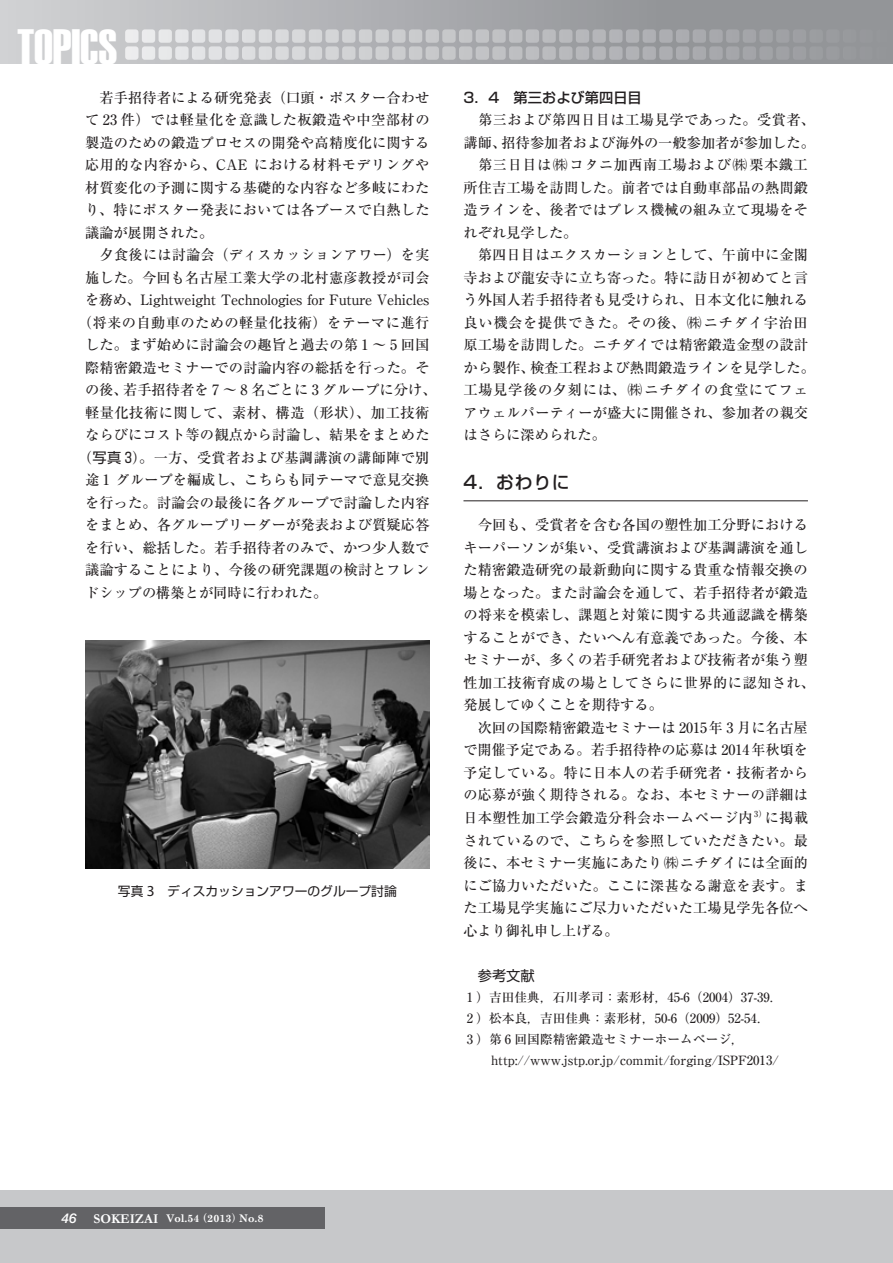
<style>
.page{position:relative;width:893px;height:1263px;background:#fff}
.page>*{position:absolute;margin:0;border:0;box-sizing:border-box;transform-origin:0 0}
.t1{font:49.5px "Haettenschweiler";letter-spacing:-.005em;color:#fff}
.t2{font:500 18px "Shin Go Pro";color:#231f20}
.t3{font:500 14.25px/22.5px "Ryumin Pro";letter-spacing:.01em;color:#231f20;text-align:justify}
.t4{font:500 14.25px "Ryumin Pro";letter-spacing:-.02em;color:#231f20}
.t5{font:500 14.25px "Ryumin Pro";letter-spacing:.03em;color:#231f20}
.t6{font:500 14.25px "Ryumin Pro";letter-spacing:.035em;color:#231f20}
.t7{font:500 14.25px "Shin Go Pro";color:#231f20}
.t8{font:14.25px "Shin Go Pro";color:#231f20}
.t9{font:italic 500 13.5px "Helvetica Neue LT Std";color:#fff}
.t10{font:500 12.75px/21px "Ryumin Pro";color:#231f20}
.t11{font:12.75px "Shin Go Pro";color:#231f20}
.t12{font:700 10.5px "Century Schoolbook";color:#fff}
.s1{font-family:"Shin Go Pro";font-weight:400}
.s2{font-family:"Myriad Pro";font-size:15.3px}
.s3{font-family:"Garamond";font-size:13.5px}
.s4{font-family:"Ryumin Pro";font-weight:900}
.s5{font-family:"Ryumin Pro";font-weight:800}
</style>
<div class="page">
<div style="left:0;top:1191px;width:893px;height:72px;background:#c7c8ca"></div>
<div style="left:0;top:0;width:893px;height:64px;background:linear-gradient(to right,#cdced1,#87898d)"></div>
<svg style="left:125px;top:29px;width:765px;height:31px;background:#b6b7ba"></svg>
<div style="left:0;top:1208px;width:85px;height:21px;background:#636366"></div>
<div style="left:85px;top:1208px;width:240px;height:21px;background:#636366"></div>
<hr style="left:463px;top:500px;width:345px;height:1px;background:#231f20">
<img style="left:85px;top:640px;width:344px;height:228px">
<h1 class="t1" style="left:17px;top:13px;width:102px">TOPICS</h1>
<p class="t3" style="left:85px;top:85px;width:346px">　若手招待者による研究発表（口頭・ポスター合わせて 23 件）では軽量化を意識した板鍛造や中空部材の製造のための鍛造プロセスの開発や高精度化に関する応用的な内容から、CAE における材料モデリングや材質変化の予測に関する基礎的な内容など多岐にわたり、特にポスター発表においては各ブースで白熱した議論が展開された。</p>
<p class="t3" style="left:100px;top:243px;width:331px">夕食後には討論会（ディスカッションアワー）を実</p>
<p class="t3" style="left:85px;top:265px;width:346px">施した。今回も名古屋工業大学の北村憲彦教授が司会</p>
<p class="t4" style="left:85px;top:289px;width:346px">を務め、Lightweight Technologies for Future Vehicles</p>
<p class="t5" style="left:78px;top:311px;width:353px">（将来の自動車のための軽量化技術）をテーマに進行</p>
<p class="t3" style="left:85px;top:333px;width:346px">した。まず始めに討論会の趣旨と過去の第 1 ～ 5 回国</p>
<p class="t3" style="left:85px;top:355px;width:346px">際精密鍛造セミナーでの討論内容の総括を行った。そ</p>
<p class="t3" style="left:85px;top:378px;width:353px">の後、若手招待者を 7 ～ 8 名ごとに 3 グループに分け、</p>
<p class="t6" style="left:85px;top:401px;width:346px">軽量化技術に関して、素材、構造（形状）、加工技術</p>
<p class="t3" style="left:85px;top:423px;width:346px">ならびにコスト等の観点から討論し、結果をまとめた</p>
<p class="t3" style="left:78px;top:445px;width:353px">（<span class="s1">写真 3</span>）。一方、受賞者および基調講演の講師陣で別</p>
<p class="t3" style="left:85px;top:468px;width:346px">途 1 グループを編成し、こちらも同テーマで意見交換</p>
<p class="t3" style="left:85px;top:490px;width:346px">を行った。討論会の最後に各グループで討論した内容</p>
<p class="t3" style="left:85px;top:513px;width:346px">をまとめ、各グループリーダーが発表および質疑応答</p>
<p class="t3" style="left:85px;top:535px;width:346px">を行い、総括した。若手招待者のみで、かつ少人数で</p>
<p class="t3" style="left:85px;top:558px;width:346px">議論することにより、今後の研究課題の検討とフレン</p>
<p class="t3" style="left:85px;top:580px;width:244px">ドシップの構築とが同時に行われた。</p>
<p class="t11" style="left:118px;top:880px;width:280px">写真 <span class="s2">3</span>　ディスカッションアワーのグループ討論</p>
<p class="t7" style="left:463px;top:86px;width:180px">3．4　第三および第四日目</p>
<p class="t3" style="left:463px;top:108px;width:353px;text-align:left">　第三および第四日目は工場見学であった。受賞者、講師、招待参加者および海外の一般参加者が参加した。　第三日目は㈱コタニ加西南工場および㈱栗本鐵工所住吉工場を訪問した。前者では自動車部品の熱間鍛造ラインを、後者ではプレス機械の組み立て現場をそれぞれ見学した。<br>　第四日目はエクスカーションとして、午前中に金閣寺および龍安寺に立ち寄った。特に訪日が初めてと言う外国人若手招待者も見受けられ、日本文化に触れる良い機会を提供できた。その後、㈱ニチダイ宇治田原工場を訪問した。ニチダイでは精密鍛造金型の設計から製作、検査工程および熱間鍛造ラインを見学した。工場見学後の夕刻には、㈱ニチダイの食堂にてフェアウェルパーティーが盛大に開催され、参加者の親交はさらに深められた。</p>
<p class="t2" style="left:463px;top:467px;width:108px">4．おわりに</p>
<p class="t3" style="left:463px;top:513px;width:353px;text-align:left">　今回も、受賞者を含む各国の塑性加工分野におけるキーパーソンが集い、受賞講演および基調講演を通した精密鍛造研究の最新動向に関する貴重な情報交換の場となった。また討論会を通して、若手招待者が鍛造の将来を模索し、課題と対策に関する共通認識を構築することができ、たいへん有意義であった。今後、本セミナーが、多くの若手研究者および技術者が集う塑性加工技術育成の場としてさらに世界的に認知され、発展してゆくことを期待する。</p>
<p class="t3" style="left:463px;top:715px;width:346px;text-indent:14px">次回の国際精密鍛造セミナーは 2015年 3 月に名古屋で開催予定である。若手招待枠の応募は 2014年秋頃を予定している。特に日本人の若手研究者・技術者からの応募が強く期待される。なお、本セミナーの詳細は日本塑性加工学会鍛造分科会ホームページ内 <sup>3）</sup>に掲載されているので、こちらを参照していただきたい。最後に、本セミナー実施にあたり㈱ニチダイには全面的にご協力いただいた。ここに深甚なる謝意を表す。また工場見学実施にご尽力いただいた工場見学先各位へ心より御礼申し上げる。</p>
<p class="t8" style="left:463px;top:963px;width:73px">　参考文献</p>
<p class="t10" style="left:463px;top:985px;width:320px">1 ） 吉田佳典，石川孝司：素形材，45-6（2004）37-39．2 ） 松本良，吉田佳典：素形材，50-6（2009）52-54．<br>3 ） 第 6 回国際精密鍛造セミナーホームページ，<br>　　 http://www.jstp.or.jp/commit/forging/ISPF2013/</p>
<p class="t9" style="left:62px;top:1210px;width:17px">46</p>
<p class="t12" style="left:94px;top:1210px;width:171px"><span class="s3">SOKEIZAI</span> Vol.54<span class="s4">（</span>2013<span class="s5">）</span>No.8</p>
</div>
